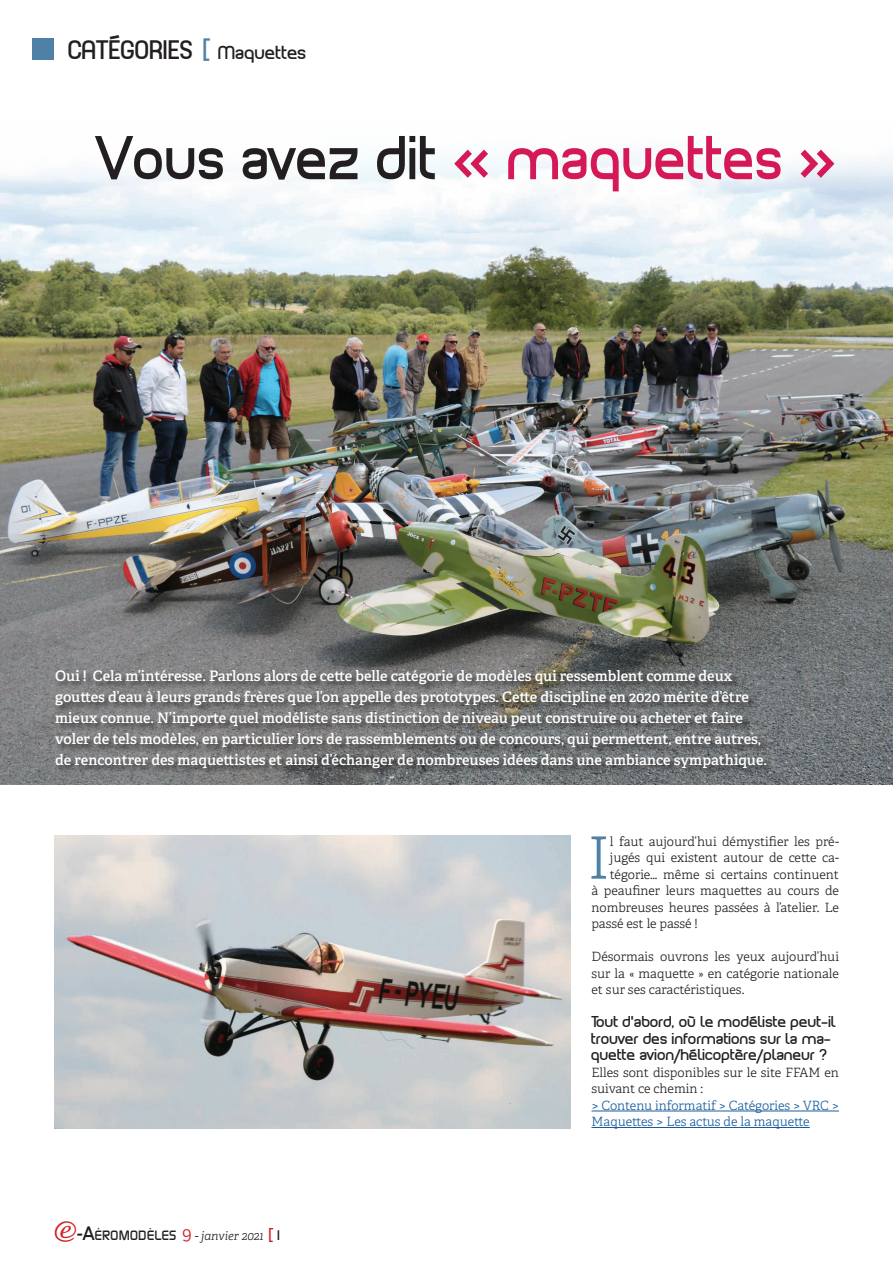
<style>
.page{position:relative;width:893px;height:1263px;background:#fff}
.page>*{position:absolute;margin:0;border:0;box-sizing:border-box;transform-origin:0 0}
.t1{font:58.5px "Planet Estyle";color:#231f20;scale:.96 1}
.par_e-aerp_lettrine{font:58.35px "Adelle PE Lt";color:#4f80a5}
.t2{font:25.5px "Planet Estyle";color:#231f20}
.titre_petit{font:15px/16.5px "Planet Estyle";color:#231f20}
.chapeau{font:14.55px/21px "Adelle PE Sb";color:#fff}
.par_e-aerp_lettrine-2{font:12.75px "Adelle PE Lt";color:#231f20}
.par_e-aero{font:12.75px/16.5px "Adelle PE Lt";color:#231f20;text-align:justify}
.par_e-aero-2{font:12.75px/16.5px "Adelle PE Lt";color:#175d9e}
.t3{font:italic 12px "Adelle PE Lt";color:#231f20}
.s1{font-size:24px;color:#4f80a5}
.s2{font-size:18px}
.s3{color:#d51956}
.s4{font-family:"Arrobatherapy";font-style:normal;font-size:31.5px;color:#d1232a}
.s5{font-family:"Digital";font-weight:500;font-style:normal;font-size:18.75px}
.s6{font-family:"Digital";font-weight:500;font-style:normal;font-size:13.2px}
.s7{font-style:normal;font-size:18.75px;color:#d1232a}
.s8{font-family:"Planet Estyle";font-style:normal;font-size:15px;color:#d1232a}
.s9{font-family:"Digital";font-weight:500;font-style:normal;font-size:13.5px}
</style>
<div class="page">
<img style="left:0;top:156px;width:893px;height:628px">
<div style="left:33px;top:38px;width:21px;height:22px;background:#4f80a5"></div>
<hr style="left:591px;top:1111px;width:248px;height:1px;background:#175d9e">
<hr style="left:591px;top:1127px;width:219px;height:1px;background:#175d9e">
<div style="left:55px;top:670px;width:720px;height:107px;background:#231f20;opacity:.75"></div>
<img style="left:54px;top:835px;width:516px;height:293px">
<h3 class="t2" style="left:68px;top:33px;width:240px">CATÉGORIES <span class="s1">[</span> <span class="s2">Maquettes</span></h3>
<p class="t1" style="left:96px;top:120px;width:774px">Vous avez dit <span class="s3">« maquettes »</span></p>
<p class="chapeau" style="left:55px;top:665px;width:713px">Oui ! Cela m’intéresse. Parlons alors de cette belle catégorie de modèles qui ressemblent comme deux gouttes d’eau à leurs grands frères que l’on appelle des prototypes. Cette discipline en 2020 mérite d’être mieux connue. N’importe quel modéliste sans distinction de niveau peut construire ou acheter et faire voler de tels modèles, en particulier lors de rassemblements ou de concours, qui permettent, entre autres, de rencontrer des maquettistes et ainsi d’échanger de nombreuses idées dans une ambiance sympathique.</p>
<p class="t3" style="left:54px;top:1227px;width:230px"><span class="s4">e</span><span class="s5">-</span><span class="s5">A</span><span class="s6">ÉROMODÈLES</span> <span class="s7">9</span> - janvier 2021 <span class="s8">[</span><span class="s9">1</span></p>
<p class="par_e-aerp_lettrine" style="left:587px;top:817px;width:24px">I</p>
<p class="par_e-aerp_lettrine-2" style="left:610px;top:832px;width:231px">l faut aujourd’hui démystifier les pré-</p>
<p class="par_e-aerp_lettrine-2" style="left:610px;top:849px;width:231px">jugés qui existent autour de cette ca-</p>
<p class="par_e-aerp_lettrine-2" style="left:610px;top:865px;width:231px">tégorie… même si certains continuent</p>
<p class="par_e-aerp_lettrine-2" style="left:591px;top:882px;width:249px">à peaufiner leurs maquettes au cours de</p>
<p class="par_e-aerp_lettrine-2" style="left:591px;top:898px;width:249px">nombreuses heures passées à l’atelier. Le</p>
<p class="par_e-aerp_lettrine-2" style="left:591px;top:915px;width:108px">passé est le passé !</p>
<p class="par_e-aero" style="left:591px;top:948px;width:249px">Désormais ouvrons les yeux aujourd’hui sur la « maquette » en catégorie nationale et sur ses caractéristiques.</p>
<p class="titre_petit" style="left:591px;top:1014px;width:246px">Tout d’abord, où le modéliste peut-il trouver des informations sur la ma&shy;quette avion/hélicoptère/planeur ?</p>
<p class="par_e-aero" style="left:591px;top:1063px;width:249px">Elles sont disponibles sur le site FFAM en suivant ce chemin :</p>
<p class="par_e-aero-2" style="left:591px;top:1096px;width:249px">&gt; Contenu informatif &gt; Catégories &gt; VRC &gt;<br>Maquettes &gt; Les actus de la maquette</p>
</div>
